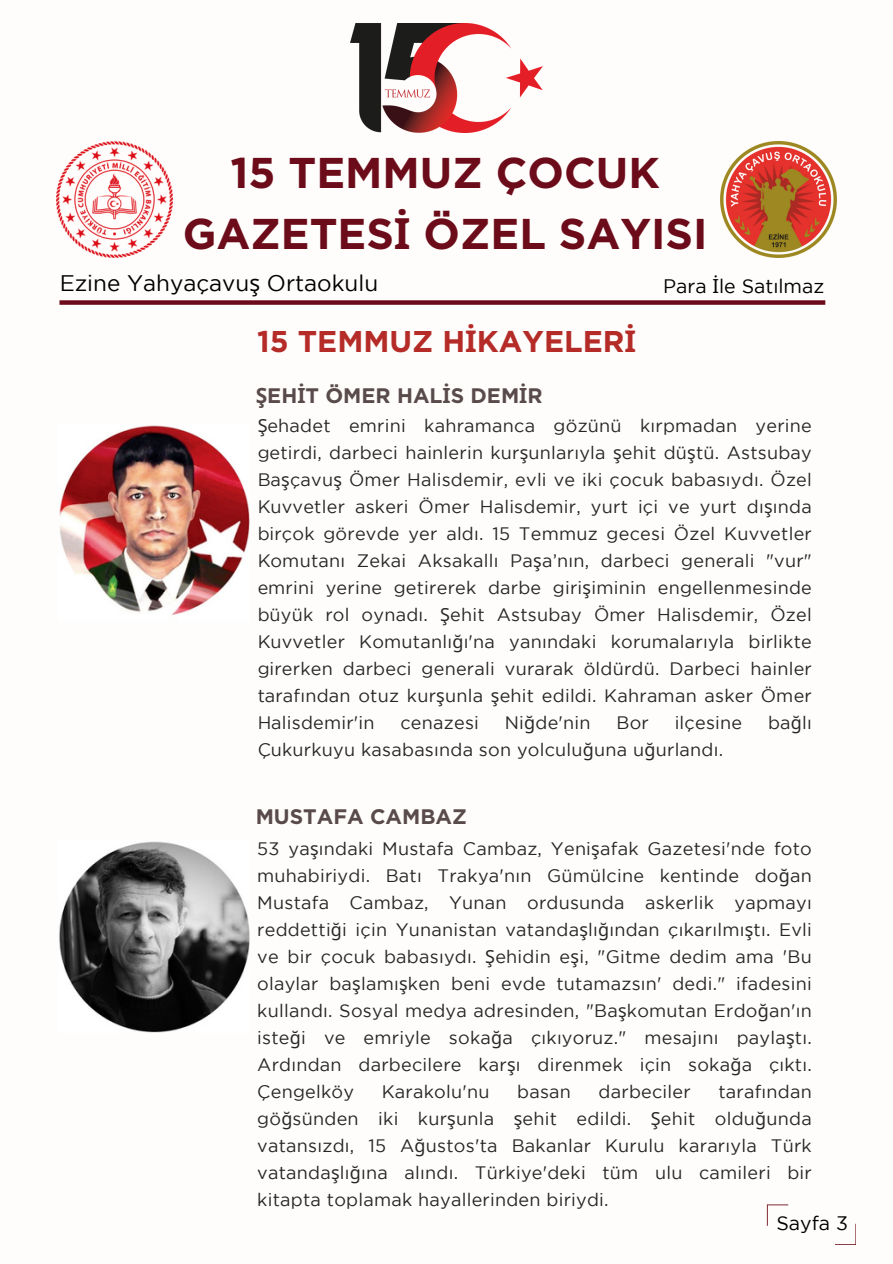
<style>
.page{position:relative;width:893px;height:1264px;background:#fff}
.page>*{position:absolute;margin:0;border:0;box-sizing:border-box;transform-origin:0 0}
.t1{font:700 43.05px/60.8px "Gotham";color:#6c0b19;text-align:center}
.t2{font:700 30px "Gotham";color:#b42b27}
.t3{font:22.5px "Gotham";color:#000}
.t4{font:700 21px "Gotham";color:#594b4b}
.t5{font:19.5px "Gotham";color:#000}
.t6{font:18px/27px "Gotham";letter-spacing:.015em;color:#000;text-align:justify}
.s1{font-family:"Noto Sans"}
</style>
<div class="page">
<div style="left:0;top:0;width:892px;height:1263px;background:#fffdfb"></div>
<img style="left:59px;top:425px;width:190px;height:190px">
<img style="left:59px;top:841px;width:190px;height:191px">
<svg style="left:766px;top:1204px;width:22px;height:21px"></svg>
<img style="left:351px;top:24px;width:191px;height:109px">
<img style="left:57px;top:141px;width:116px;height:116px">
<img style="left:720px;top:141px;width:116px;height:116px">
<div style="left:59px;top:300px;width:766px;height:5px;background:#6c0b19"></div>
<p class="t1" style="left:183px;top:141px;width:526px">15 TEMMUZ ÇOCUK<br>GAZETES<span class="s1">İ</span> ÖZEL SAYISI</p>
<p class="t3" style="left:60px;top:275px;width:320px">Ezine Yahyaçavu<span class="s1">ş</span> Ortaokulu</p>
<p class="t5" style="left:663px;top:278px;width:163px">Para <span class="s1">İ</span>le Satılmaz</p>
<p class="t2" style="left:257px;top:324px;width:380px">15 TEMMUZ H<span class="s1">İ</span>KAYELER<span class="s1">İ</span></p>
<p class="t4" style="left:256px;top:383px;width:288px"><span class="s1">Ş</span>EH<span class="s1">İ</span>T ÖMER HAL<span class="s1">İ</span>S DEM<span class="s1">İ</span>R</p>
<p class="t6" style="left:257px;top:413px;width:556px"><span class="s1">Ş</span>ehadet emrini kahramanca gözünü kırpmadan yerine getirdi, darbeci hainlerin kur<span class="s1">ş</span>unlarıyla <span class="s1">ş</span>ehit dü<span class="s1">ş</span>tü. Astsubay Ba<span class="s1">ş</span>çavu<span class="s1">ş</span> Ömer Halisdemir, evli ve iki çocuk babasıydı. Özel Kuvvetler askeri Ömer Halisdemir, yurt içi ve yurt dı<span class="s1">ş</span>ında birçok görevde yer aldı. 15 Temmuz gecesi Özel Kuvvetler Komutanı Zekai Aksakallı Pa<span class="s1">ş</span>a’nın, darbeci generali "vur" emrini yerine getirerek darbe giri<span class="s1">ş</span>iminin engellenmesinde büyük rol oynadı. <span class="s1">Ş</span>ehit Astsubay Ömer Halisdemir, Özel Kuvvetler Komutanlı<span class="s1">ğ</span>ı'na yanındaki korumalarıyla birlikte girerken darbeci generali vurarak öldürdü. Darbeci hainler tarafından otuz kur<span class="s1">ş</span>unla <span class="s1">ş</span>ehit edildi. Kahraman asker Ömer Halisdemir'in</p>
<p class="t6" style="left:400px;top:710px;width:80px">cenazesi</p>
<p class="t6" style="left:504px;top:710px;width:87px">Ni<span class="s1">ğ</span>de'nin</p>
<p class="t6" style="left:616px;top:710px;width:34px">Bor</p>
<p class="t6" style="left:674px;top:710px;width:69px">ilçesine</p>
<p class="t6" style="left:768px;top:710px;width:45px">ba<span class="s1">ğ</span>lı</p>
<p class="t6" style="left:257px;top:737px;width:467px">Çukurkuyu kasabasında son yolculu<span class="s1">ğ</span>una u<span class="s1">ğ</span>urlandı.</p>
<p class="t4" style="left:256px;top:804px;width:213px">MUSTAFA CAMBAZ</p>
<p class="t6" style="left:257px;top:836px;width:556px">53 ya<span class="s1">ş</span>ındaki Mustafa Cambaz, Yeni<span class="s1">ş</span>afak Gazetesi'nde foto muhabiriydi. Batı Trakya'nın Gümülcine kentinde do<span class="s1">ğ</span>an Mustafa Cambaz, Yunan ordusunda askerlik yapmayı reddetti<span class="s1">ğ</span>i için Yunanistan vatanda<span class="s1">ş</span>lı<span class="s1">ğ</span>ından çıkarılmı<span class="s1">ş</span>tı. Evli ve bir çocuk babasıydı. <span class="s1">Ş</span>ehidin e<span class="s1">ş</span>i, "Gitme dedim ama 'Bu olaylar ba<span class="s1">ş</span>lamı<span class="s1">ş</span>ken beni evde tutamazsın' dedi." ifadesini kullandı. Sosyal medya adresinden, "Ba<span class="s1">ş</span>komutan Erdo<span class="s1">ğ</span>an'ın iste<span class="s1">ğ</span>i ve emriyle soka<span class="s1">ğ</span>a çıkıyoruz." mesajını payla<span class="s1">ş</span>tı.<br>Ardından darbecilere kar<span class="s1">ş</span>ı direnmek için soka<span class="s1">ğ</span>a çıktı.<br>Çengelköy</p>
<p class="t6" style="left:257px;top:1079px;width:556px;text-indent:461px">tarafından gö<span class="s1">ğ</span>sünden iki kur<span class="s1">ş</span>unla <span class="s1">ş</span>ehit edildi. <span class="s1">Ş</span>ehit oldu<span class="s1">ğ</span>unda vatansızdı, 15 A<span class="s1">ğ</span>ustos'ta Bakanlar Kurulu kararıyla Türk vatanda<span class="s1">ş</span>lı<span class="s1">ğ</span>ına alındı. Türkiye'deki tüm ulu camileri bir kitapta toplamak hayallerinden biriydi.</p>
<p class="t6" style="left:382px;top:1079px;width:109px">Karakolu'nu</p>
<p class="t6" style="left:517px;top:1079px;width:55px">basan</p>
<p class="t6" style="left:598px;top:1079px;width:94px">darbeciler</p>
<p class="t5" style="left:776px;top:1215px;width:73px">Sayfa 3</p>
</div>
